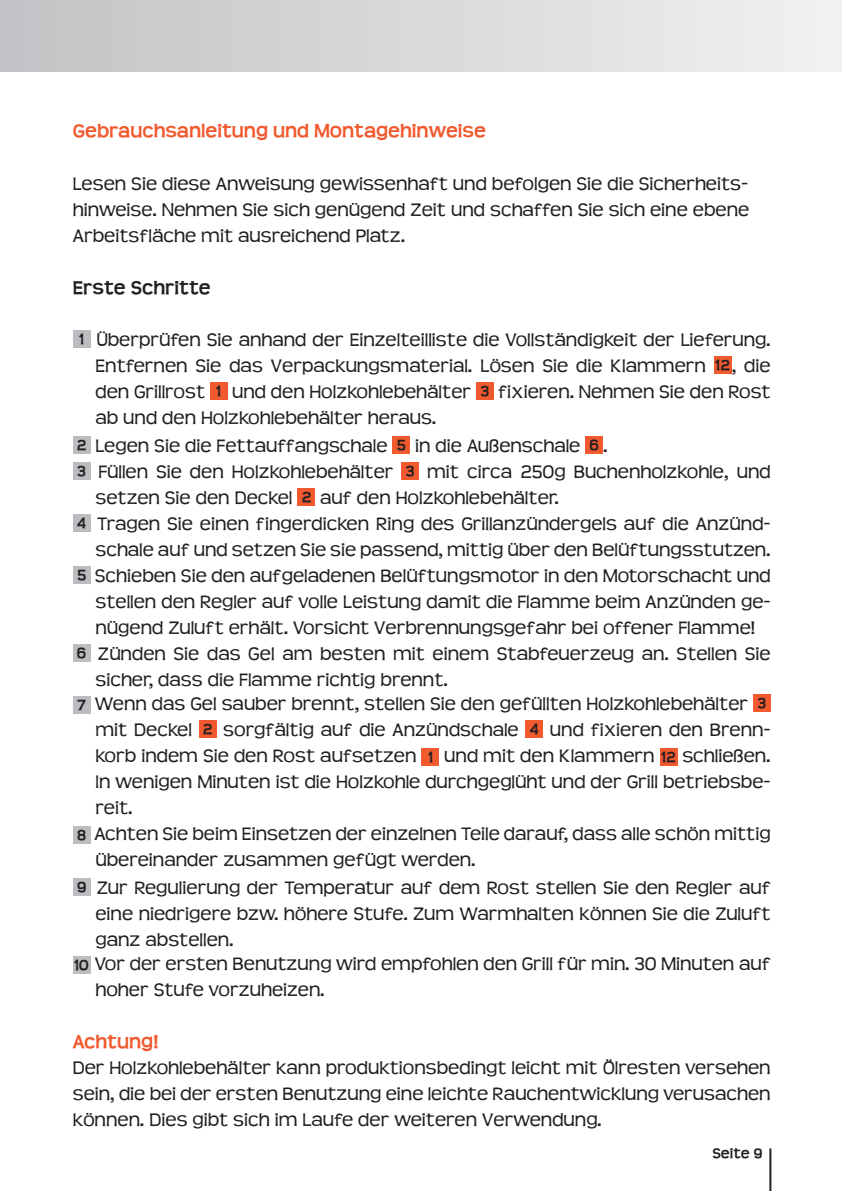
<style>
.page{position:relative;width:842px;height:1191px;background:#fff}
.page>*{position:absolute;margin:0;border:0;box-sizing:border-box;transform-origin:0 0}
.Liste{font:20px/26px "Teen";color:#231f20}
.t1{font:700 20px "Teen";color:#f1592f}
.t2{font:700 20px "Teen";color:#231f20}
.t3{font:700 16px "Teen";color:#231f20}
.t4{font:700 15px "Teen";color:#231f20}
</style>
<div class="page">
<div style="left:0;top:0;width:842px;height:71px;background:linear-gradient(to right,#c1c2c5,#f0f1f2)"></div>
<hr style="left:769px;top:1148px;width:2px;height:43px;background:#231f20">
<div style="left:73px;top:330px;width:17px;height:17px;background:#bcbdc0"></div>
<div style="left:714px;top:356px;width:17px;height:17px;background:#f1592f"></div>
<div style="left:210px;top:382px;width:17px;height:17px;background:#f1592f"></div>
<div style="left:476px;top:382px;width:17px;height:17px;background:#f1592f"></div>
<div style="left:73px;top:436px;width:17px;height:17px;background:#bcbdc0"></div>
<div style="left:393px;top:436px;width:17px;height:17px;background:#f1592f"></div>
<div style="left:585px;top:436px;width:18px;height:17px;background:#f1592f"></div>
<div style="left:73px;top:462px;width:17px;height:17px;background:#bcbdc0"></div>
<div style="left:402px;top:462px;width:17px;height:17px;background:#f1592f"></div>
<div style="left:298px;top:488px;width:17px;height:17px;background:#f1592f"></div>
<div style="left:73px;top:514px;width:17px;height:17px;background:#bcbdc0"></div>
<div style="left:73px;top:566px;width:17px;height:17px;background:#bcbdc0"></div>
<div style="left:73px;top:644px;width:17px;height:17px;background:#bcbdc0"></div>
<div style="left:73px;top:696px;width:17px;height:17px;background:#bcbdc0"></div>
<div style="left:753px;top:694px;width:18px;height:17px;background:#f1592f"></div>
<div style="left:199px;top:720px;width:17px;height:17px;background:#f1592f"></div>
<div style="left:526px;top:720px;width:17px;height:17px;background:#f1592f"></div>
<div style="left:422px;top:748px;width:17px;height:17px;background:#f1592f"></div>
<div style="left:660px;top:748px;width:17px;height:17px;background:#f1592f"></div>
<div style="left:73px;top:826px;width:17px;height:17px;background:#bcbdc0"></div>
<div style="left:73px;top:878px;width:17px;height:17px;background:#bcbdc0"></div>
<div style="left:73px;top:956px;width:17px;height:17px;background:#bcbdc0"></div>
<p class="t1" style="left:73px;top:120px;width:415px">Gebrauchsanleitung und Montagehinweise</p>
<p class="Liste" style="left:73px;top:171px;width:678px">Lesen Sie diese Anweisung gewissenhaft und befolgen Sie die Sicherheits&shy;hinweise. Nehmen Sie sich genügend Zeit und schaffen Sie sich eine ebene<br>Arbeitsfläche mit ausreichend Platz.</p>
<p class="t2" style="left:73px;top:276px;width:140px">Erste Schritte</p>
<p class="t3" style="left:79px;top:329px;width:6px">1</p>
<p class="Liste" style="left:95px;top:327px;width:677px">Überprüfen Sie anhand der Einzelteilliste die Vollständigkeit der Lieferung.<br>Entfernen Sie das Verpackungsmaterial. Lösen Sie die Klammern</p>
<p class="t3" style="left:715px;top:355px;width:16px">12</p>
<p class="Liste" style="left:731px;top:353px;width:41px">, die</p>
<p class="Liste" style="left:95px;top:379px;width:111px">den Grillrost</p>
<p class="t3" style="left:216px;top:381px;width:6px">1</p>
<p class="Liste" style="left:232px;top:379px;width:241px">und den Holzkohlebehälter</p>
<p class="t3" style="left:480px;top:381px;width:10px">3</p>
<p class="Liste" style="left:498px;top:379px;width:274px">fixieren. Nehmen Sie den Rost</p>
<p class="Liste" style="left:95px;top:405px;width:342px">ab und den Holzkohlebehälter heraus.</p>
<p class="t3" style="left:77px;top:435px;width:12px">2</p>
<p class="Liste" style="left:95px;top:433px;width:294px">Legen Sie die Fettauffangschale</p>
<p class="t3" style="left:397px;top:435px;width:11px">5</p>
<p class="Liste" style="left:415px;top:433px;width:167px">in die Außenschale</p>
<p class="t3" style="left:589px;top:435px;width:11px">6</p>
<p class="Liste" style="left:603px;top:433px;width:6px">.</p>
<p class="t3" style="left:77px;top:461px;width:10px">3</p>
<p class="Liste" style="left:98px;top:459px;width:297px">Füllen Sie den Holzkohlebehälter</p>
<p class="t3" style="left:406px;top:461px;width:10px">3</p>
<p class="Liste" style="left:427px;top:459px;width:345px">mit circa 250g Buchenholzkohle, und</p>
<p class="Liste" style="left:95px;top:485px;width:199px">setzen Sie den Deckel</p>
<p class="t3" style="left:301px;top:487px;width:12px">2</p>
<p class="Liste" style="left:320px;top:485px;width:240px">auf den Holzkohlebehälter.</p>
<p class="t3" style="left:77px;top:513px;width:11px">4</p>
<p class="Liste" style="left:95px;top:511px;width:677px">Tragen Sie einen fingerdicken Ring des Grillanzündergels auf die Anzünd&shy;schale auf und setzen Sie sie passend, mittig über den Belüftungsstutzen.</p>
<p class="t3" style="left:77px;top:565px;width:11px">5</p>
<p class="Liste" style="left:95px;top:563px;width:677px;text-align:justify">Schieben Sie den aufgeladenen Belüftungsmotor in den Motorschacht und stellen den Regler auf volle Leistung damit die Flamme beim Anzünden ge&shy;nügend Zuluft erhält. Vorsicht Verbrennungsgefahr bei offener Flamme!</p>
<p class="t3" style="left:77px;top:643px;width:11px">6</p>
<p class="Liste" style="left:95px;top:641px;width:677px">Zünden Sie das Gel am besten mit einem Stabfeuerzeug an. Stellen Sie sicher, dass die Flamme richtig brennt.</p>
<p class="t3" style="left:77px;top:695px;width:10px">7</p>
<p class="Liste" style="left:95px;top:691px;width:654px">Wenn das Gel sauber brennt, stellen Sie den gefüllten Holzkohlebehälter</p>
<p class="t3" style="left:757px;top:693px;width:10px">3</p>
<p class="Liste" style="left:95px;top:717px;width:98px">mit Deckel</p>
<p class="t3" style="left:203px;top:719px;width:12px">2</p>
<p class="Liste" style="left:223px;top:717px;width:297px">sorgfältig auf die Anzündschale</p>
<p class="t3" style="left:530px;top:719px;width:11px">4</p>
<p class="Liste" style="left:550px;top:717px;width:222px">und fixieren den Brenn-</p>
<p class="Liste" style="left:95px;top:743px;width:323px">korb indem Sie den Rost aufsetzen</p>
<p class="t3" style="left:428px;top:747px;width:6px">1</p>
<p class="Liste" style="left:444px;top:743px;width:212px">und mit den Klammern</p>
<p class="t3" style="left:661px;top:747px;width:16px">12</p>
<p class="Liste" style="left:95px;top:743px;width:677px;text-align:justify;text-indent:587px">schließen.<br>In wenigen Minuten ist die Holzkohle durchgeglüht und der Grill betriebsbe&shy;reit.</p>
<p class="t3" style="left:77px;top:825px;width:11px">8</p>
<p class="Liste" style="left:94px;top:821px;width:678px">Achten Sie beim Einsetzen der einzelnen Teile darauf, dass alle schön mittig übereinander zusammen gefügt werden.</p>
<p class="t3" style="left:77px;top:877px;width:11px">9</p>
<p class="Liste" style="left:95px;top:875px;width:677px;text-align:justify">Zur Regulierung der Temperatur auf dem Rost stellen Sie den Regler auf eine niedrigere bzw. höhere Stufe. Zum Warmhalten können Sie die Zuluft ganz abstellen.</p>
<p class="t3" style="left:74px;top:955px;width:16px">10</p>
<p class="Liste" style="left:95px;top:951px;width:677px">Vor der ersten Benutzung wird empfohlen den Grill für min. 30 Minuten auf hoher Stufe vorzuheizen.</p>
<p class="t1" style="left:73px;top:1030px;width:87px">Achtung!</p>
<p class="Liste" style="left:73px;top:1055px;width:699px;text-align:justify">Der Holzkohlebehälter kann produktionsbedingt leicht mit Ölresten versehen sein, die bei der ersten Benutzung eine leichte Rauchentwicklung verusachen können. Dies gibt sich im Laufe der weiteren Verwendung.</p>
<p class="t4" style="left:712px;top:1144px;width:52px">Seite 9</p>
</div>
